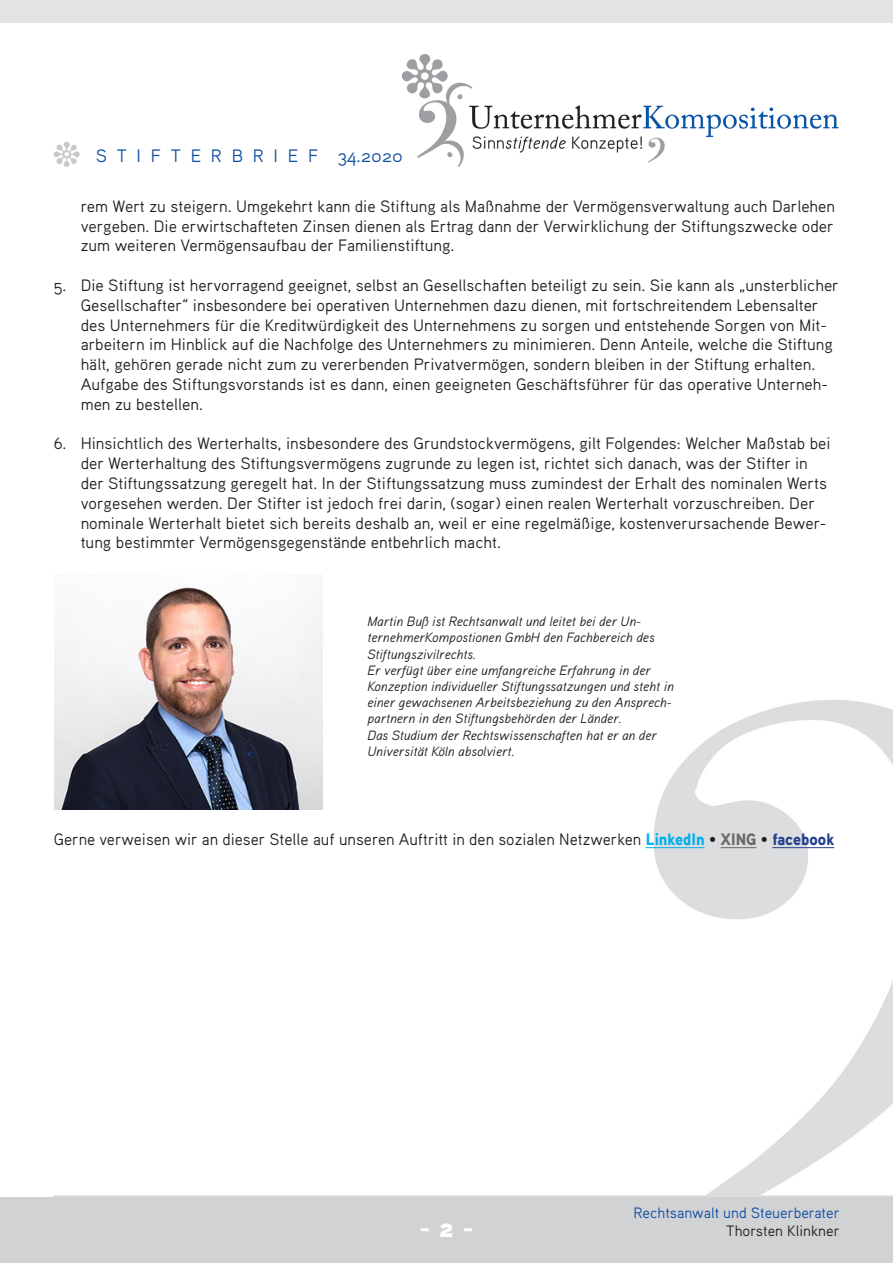
<style>
.page{position:relative;width:893px;height:1263px;background:#fff}
.page>*{position:absolute;margin:0;border:0;box-sizing:border-box;transform-origin:0 0}
.t1{font:27px "Aaux Pro Black OSF";color:#fff}
.t2{font:18px "Aaux Pro Regular OSF";color:#0d4da1}
.t3{font:16.5px/19.8px "Aaux Pro Regular OSF";color:#231f20}
.t4{font:15px "Aaux Pro Regular OSF";color:#0d4da1}
.t5{font:15px "Aaux Pro Regular OSF";color:#231f20}
.t6{font:13.5px/16.2px "Aaux Pro Regular Italic OSF";color:#231f20}
.s1{font-size:17.85px}
.s2{font-family:"Aaux Pro Black OSF";color:#00aeef}
.s3{font-family:"Aaux Pro Black OSF";color:#69696c}
.s4{font-family:"Aaux Pro Black OSF";color:#253f8e}
</style>
<div class="page">
<img style="left:402px;top:54px;width:437px;height:113px">
<img style="left:54px;top:700px;width:839px;height:497px">
<hr style="left:646px;top:847px;width:59px;height:1px;background:#00aeef">
<hr style="left:720px;top:847px;width:36px;height:1px;background:#69696c">
<hr style="left:772px;top:847px;width:62px;height:1px;background:#253f8e">
<div style="left:0;top:1197px;width:893px;height:66px;background:#d1d2d4"></div>
<img style="left:54px;top:587px;width:269px;height:223px">
<p class="t2" style="left:96px;top:145px;width:309px">S T I F T E R B R I E F <span class="s1">34</span>.20<span class="s1">20</span></p>
<p class="t3" style="left:81px;top:196px;width:756px;text-align:justify">rem Wert zu steigern. Umgekehrt kann die Stiftung als Maßnahme der Vermögensverwaltung auch Darlehen vergeben. Die erwirtschafteten Zinsen dienen als Ertrag dann der Verwirklichung der Stiftungszwecke oder zum weiteren Vermögensaufbau der Familienstiftung.</p>
<p class="t3" style="left:81px;top:275px;width:760px;text-indent:-27px">5. Die Stiftung ist hervorragend geeignet, selbst an Gesellschaften beteiligt zu sein. Sie kann als „unsterblicher Gesellschafter“ insbesondere bei operativen Unternehmen dazu dienen, mit fortschreitendem Lebensalter des Unternehmers für die Kreditwürdigkeit des Unternehmens zu sorgen und entstehende Sorgen von Mit&shy;arbeitern im Hinblick auf die Nachfolge des Unternehmers zu minimieren. Denn Anteile, welche die Stiftung hält, gehören gerade nicht zum zu vererbenden Privatvermögen, sondern bleiben in der Stiftung erhalten.<br>Aufgabe des Stiftungsvorstands ist es dann, einen geeigneten Geschäftsführer für das operative Unterneh&shy;men zu bestellen.</p>
<p class="t3" style="left:81px;top:433px;width:751px;text-indent:-27px">6. Hinsichtlich des Werterhalts, insbesondere des Grundstockvermögens, gilt Folgendes: Welcher Maßstab bei der Werterhaltung des Stiftungsvermögens zugrunde zu legen ist, richtet sich danach, was der Stifter in der Stiftungssatzung geregelt hat. In der Stiftungssatzung muss zumindest der Erhalt des nominalen Werts vorgesehen werden. Der Stifter ist jedoch frei darin, (sogar) einen realen Werterhalt vorzuschreiben. Der nominale Werterhalt bietet sich bereits deshalb an, weil er eine regelmäßige, kostenverursachende Bewer&shy;tung bestimmter Vermögensgegenstände entbehrlich macht.</p>
<p class="t6" style="left:367px;top:613px;width:289px">Martin Buß ist Rechtsanwalt und leitet bei der Un&shy;ternehmerKompostionen GmbH den Fachbereich des<br>Stiftungszivilrechts.</p>
<p class="t6" style="left:367px;top:661px;width:308px">Er verfügt über eine umfangreiche Erfahrung in der Konzeption individueller Stiftungssatzungen und steht in einer gewachsenen Arbeitsbeziehung zu den Ansprech&shy;partnern in den Stiftungsbehörden der Länder.</p>
<p class="t6" style="left:367px;top:726px;width:291px">Das Studium der Rechtswissenschaften hat er an der<br>Universität Köln absolviert.</p>
<p class="t3" style="left:54px;top:829px;width:782px">Gerne verweisen wir an dieser Stelle auf unseren Auftritt in den sozialen Netzwerken <span class="s2">LinkedIn</span> • <span class="s3">XING</span> • <span class="s4">facebook</span></p>
<p class="t4" style="left:634px;top:1203px;width:208px">Rechtsanwalt und Steuerberater</p>
<p class="t1" style="left:419px;top:1210px;width:56px">- 2 -</p>
<p class="t5" style="left:726px;top:1221px;width:115px">Thorsten Klinkner</p>
</div>
